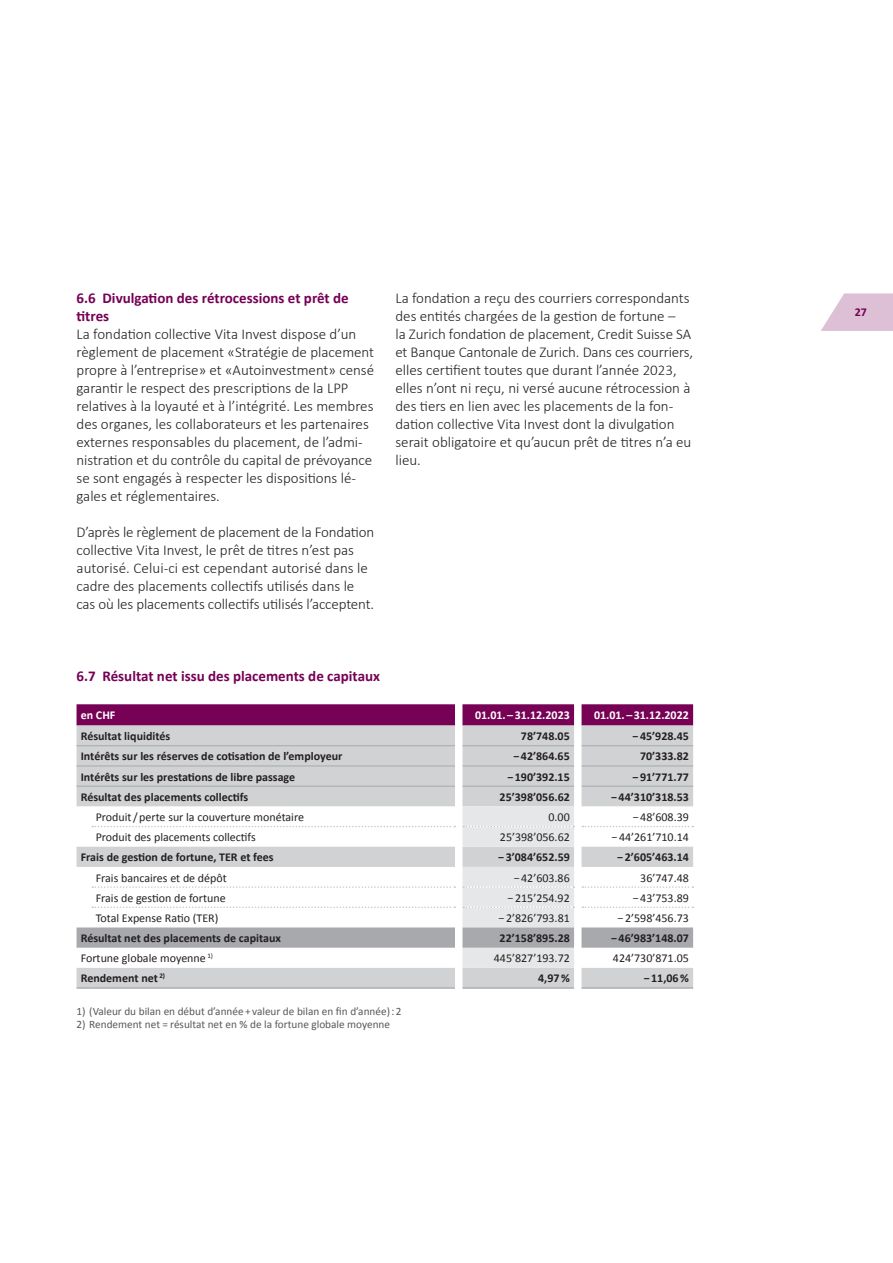
<style>
.page{position:relative;width:893px;height:1263px;background:#fff}
.page>*{position:absolute;margin:0;border:0;box-sizing:border-box;transform-origin:0 0}
.t1{font:300 15px/18px "Calibri";color:#231f20}
.t2{font:700 15px/18px "Calibri";color:#760155}
.t3{font:700 12px "Calibri";color:#231f20}
.t4{font:12px "Calibri";color:#231f20}
.t5{font:700 12px "Calibri";color:#fff}
.t6{font:700 12px "Calibri";color:#760155}
.t7{font:11.25px "Calibri";color:#57585a}
</style>
<div class="page">
<svg style="left:821px;top:293px;width:72px;height:38px"></svg>
<svg style="left:77px;top:704px;width:616px;height:21px;background:#7b0a5b"></svg>
<svg style="left:77px;top:725px;width:616px;height:263px;background:#d1d1d4"></svg>
<svg style="left:77px;top:806px;width:616px;height:162px"></svg>
<svg style="left:77px;top:765px;width:15px;height:1px"></svg>
<hr style="left:92px;top:765px;width:363px;height:1px;background:#a8a9ad">
<svg style="left:77px;top:786px;width:15px;height:1px"></svg>
<hr style="left:92px;top:786px;width:363px;height:1px;background:#a8a9ad">
<hr style="left:462px;top:765px;width:112px;height:1px;background:#a8a9ad">
<hr style="left:462px;top:786px;width:112px;height:1px;background:#a8a9ad">
<hr style="left:582px;top:765px;width:111px;height:1px;background:#a8a9ad">
<hr style="left:582px;top:786px;width:111px;height:1px;background:#a8a9ad">
<svg style="left:77px;top:988px;width:15px;height:1px"></svg>
<hr style="left:92px;top:988px;width:363px;height:1px;background:#939598">
<hr style="left:462px;top:988px;width:112px;height:1px;background:#939598">
<hr style="left:582px;top:988px;width:111px;height:1px;background:#939598">
<svg style="left:77px;top:745px;width:15px;height:1px"></svg>
<hr style="left:92px;top:745px;width:363px;height:1px;background:#a8a9ad">
<hr style="left:462px;top:745px;width:112px;height:1px;background:#a8a9ad">
<hr style="left:582px;top:745px;width:111px;height:1px;background:#a8a9ad">
<p class="t2" style="left:77px;top:289px;width:274px">6.6 Divulgation des rétrocessions et prêt de titres</p>
<p class="t1" style="left:77px;top:324px;width:299px">La fondation collective Vita Invest dispose d’un règlement de placement «Stratégie de placement propre à l’entreprise» et «Autoinvestment» censé garantir le respect des prescriptions de la LPP relatives à la loyauté et à l’intégrité. Les membres des organes, les collaborateurs et les partenaires externes responsables du placement, de l’admi&shy;nistration et du contrôle du capital de prévoyance se sont engagés à respecter les dispositions lé&shy;gales et réglementaires.</p>
<p class="t1" style="left:77px;top:522px;width:299px">D’après le règlement de placement de la Fondation collective Vita Invest, le prêt de titres n’est pas autorisé. Celui-ci est cependant autorisé dans le cadre des placements collectifs utilisés dans le cas où les placements collectifs utilisés l’acceptent.</p>
<p class="t1" style="left:395px;top:288px;width:299px">La fondation a reçu des courriers correspondants des entités chargées de la gestion de fortune –<br>la Zurich fondation de placement, Credit Suisse SA et Banque Cantonale de Zurich. Dans ces courriers, elles certifient toutes que durant l’année 2023, elles n’ont ni reçu, ni versé aucune rétrocession à des tiers en lien avec les placements de la fon&shy;dation collective Vita Invest dont la divulgation serait obligatoire et qu’aucun prêt de titres n’a eu lieu.</p>
<p class="t2" style="left:77px;top:667px;width:305px">6.7 Résultat net issu des placements de capitaux</p>
<p class="t5" style="left:81px;top:708px;width:36px">en CHF</p>
<p class="t5" style="left:475px;top:708px;width:96px">01.01. – 31.12.2023</p>
<p class="t5" style="left:594px;top:708px;width:96px">01.01. – 31.12.2022</p>
<p class="t3" style="left:81px;top:728px;width:91px">Résultat liquidités</p>
<p class="t3" style="left:521px;top:728px;width:50px">78’748.05</p>
<p class="t3" style="left:632px;top:728px;width:58px">− 45’928.45</p>
<p class="t3" style="left:81px;top:749px;width:263px">Intérêts sur les réserves de cotisation de l’employeur</p>
<p class="t3" style="left:513px;top:749px;width:58px">− 42’864.65</p>
<p class="t3" style="left:640px;top:749px;width:50px">70’333.82</p>
<p class="t3" style="left:81px;top:769px;width:216px">Intérêts sur les prestations de libre passage</p>
<p class="t3" style="left:507px;top:769px;width:64px">− 190’392.15</p>
<p class="t3" style="left:632px;top:769px;width:58px">− 91’771.77</p>
<p class="t3" style="left:81px;top:789px;width:169px">Résultat des placements collectifs</p>
<p class="t3" style="left:500px;top:789px;width:72px">25’398’056.62</p>
<p class="t3" style="left:611px;top:789px;width:79px">− 44’310’318.53</p>
<p class="t4" style="left:96px;top:809px;width:210px">Produit / perte sur la couverture monétaire</p>
<p class="t4" style="left:548px;top:809px;width:23px">0.00</p>
<p class="t4" style="left:633px;top:809px;width:58px">− 48’608.39</p>
<p class="t4" style="left:96px;top:829px;width:162px">Produit des placements collectifs</p>
<p class="t4" style="left:500px;top:829px;width:71px">25’398’056.62</p>
<p class="t4" style="left:611px;top:829px;width:79px">− 44’261’710.14</p>
<p class="t3" style="left:81px;top:850px;width:194px">Frais de gestion de fortune, TER et fees</p>
<p class="t3" style="left:498px;top:850px;width:73px">− 3’084’652.59</p>
<p class="t3" style="left:617px;top:850px;width:73px">− 2’605’463.14</p>
<p class="t4" style="left:96px;top:870px;width:133px">Frais bancaires et de dépôt</p>
<p class="t4" style="left:514px;top:870px;width:58px">− 42’603.86</p>
<p class="t4" style="left:640px;top:870px;width:50px">36’747.48</p>
<p class="t4" style="left:96px;top:890px;width:131px">Frais de gestion de fortune</p>
<p class="t4" style="left:508px;top:890px;width:64px">− 215’254.92</p>
<p class="t4" style="left:633px;top:890px;width:58px">− 43’753.89</p>
<p class="t4" style="left:96px;top:910px;width:124px">Total Expense Ratio (TER)</p>
<p class="t4" style="left:499px;top:910px;width:73px">− 2’826’793.81</p>
<p class="t4" style="left:618px;top:910px;width:73px">− 2’598’456.73</p>
<p class="t3" style="left:81px;top:930px;width:202px">Résultat net des placements de capitaux</p>
<p class="t3" style="left:500px;top:930px;width:72px">22’158’895.28</p>
<p class="t3" style="left:611px;top:930px;width:79px">− 46’983’148.07</p>
<p class="t4" style="left:81px;top:951px;width:134px">Fortune globale moyenne <sup>1)</sup></p>
<p class="t4" style="left:494px;top:951px;width:77px">445’827’193.72</p>
<p class="t4" style="left:613px;top:951px;width:77px">424’730’871.05</p>
<p class="t3" style="left:81px;top:971px;width:86px">Rendement net <sup>2)</sup></p>
<p class="t3" style="left:538px;top:971px;width:33px">4,97 %</p>
<p class="t3" style="left:644px;top:971px;width:47px">− 11,06 %</p>
<p class="t7" style="left:77px;top:1004px;width:327px">1) (Valeur du bilan en début d’année + valeur de bilan en fin d’année) : 2</p>
<p class="t7" style="left:77px;top:1017px;width:315px">2) Rendement net = résultat net en % de la fortune globale moyenne</p>
<p class="t6" style="left:855px;top:305px;width:14px">27</p>
</div>
